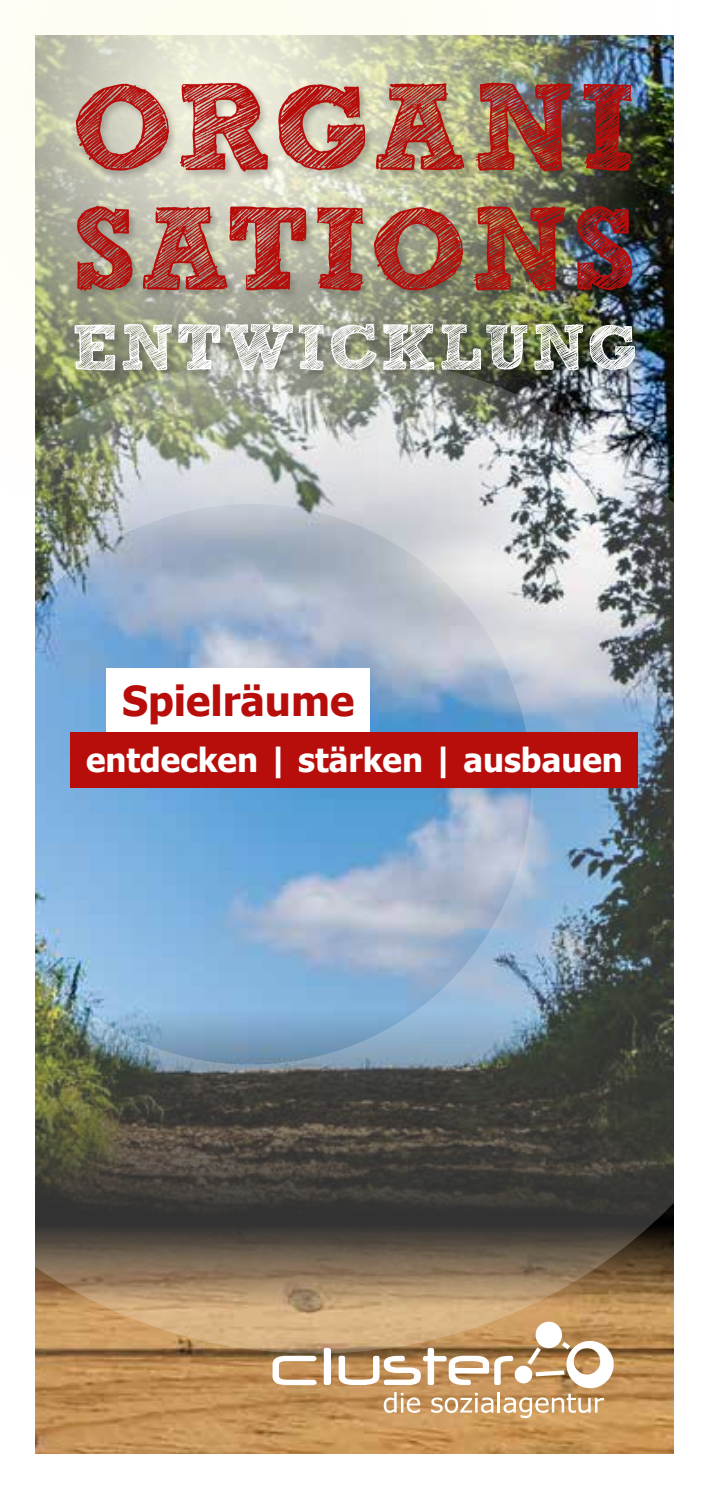
<style>
.page{position:relative;width:709px;height:1489px;background:#fff}
.page>*{position:absolute;margin:0;border:0;box-sizing:border-box;transform-origin:0 0}
.t1{font:700 122.75px "Sketch Block";letter-spacing:.02em;color:#b70e0c}
.t2{font:700 117.5px "Sketch Block";letter-spacing:.02em;color:#b70e0c}
.t3{font:700 64.5px "Sketch Block";letter-spacing:.02em;color:#fff}
.t4{font:700 41.25px "Tahoma";color:#b70e0c}
.t5{font:700 33.25px "Tahoma";color:#fff}
</style>
<div class="page">
<img style="left:35px;top:1355px;width:638px;height:98px">
<img style="left:0;top:0;width:674px;height:344px">
<img style="left:35px;top:344px;width:639px;height:1011px">
<svg style="left:272px;top:1355px;width:45px;height:29px"></svg>
<svg style="left:324px;top:1347px;width:7px;height:37px"></svg>
<svg style="left:338px;top:1320px;width:277px;height:97px"></svg>
<div style="left:73px;top:80px;width:569px;height:102px;background:#000;opacity:.25"></div>
<div style="left:72px;top:322px;width:574px;height:60px;background:#000;opacity:.25"></div>
<div style="left:106px;top:668px;width:264px;height:63px;background:#fff"></div>
<div style="left:71px;top:731px;width:567px;height:56px;background:#b70e0c"></div>
<div style="left:74px;top:203px;width:568px;height:99px;background:#000;opacity:.25"></div>
<h1 class="t1" style="left:72px;top:51px;width:566px">ORGANI</h1>
<h2 class="t2" style="left:72px;top:176px;width:566px">SATIONS</h2>
<h3 class="t3" style="left:72px;top:307px;width:567px">ENTWICKLUNG</h3>
<p class="t4" style="left:122px;top:671px;width:233px">Spielräume</p>
<p class="t5" style="left:86px;top:736px;width:538px">entdecken | stärken | ausbauen</p>
</div>
